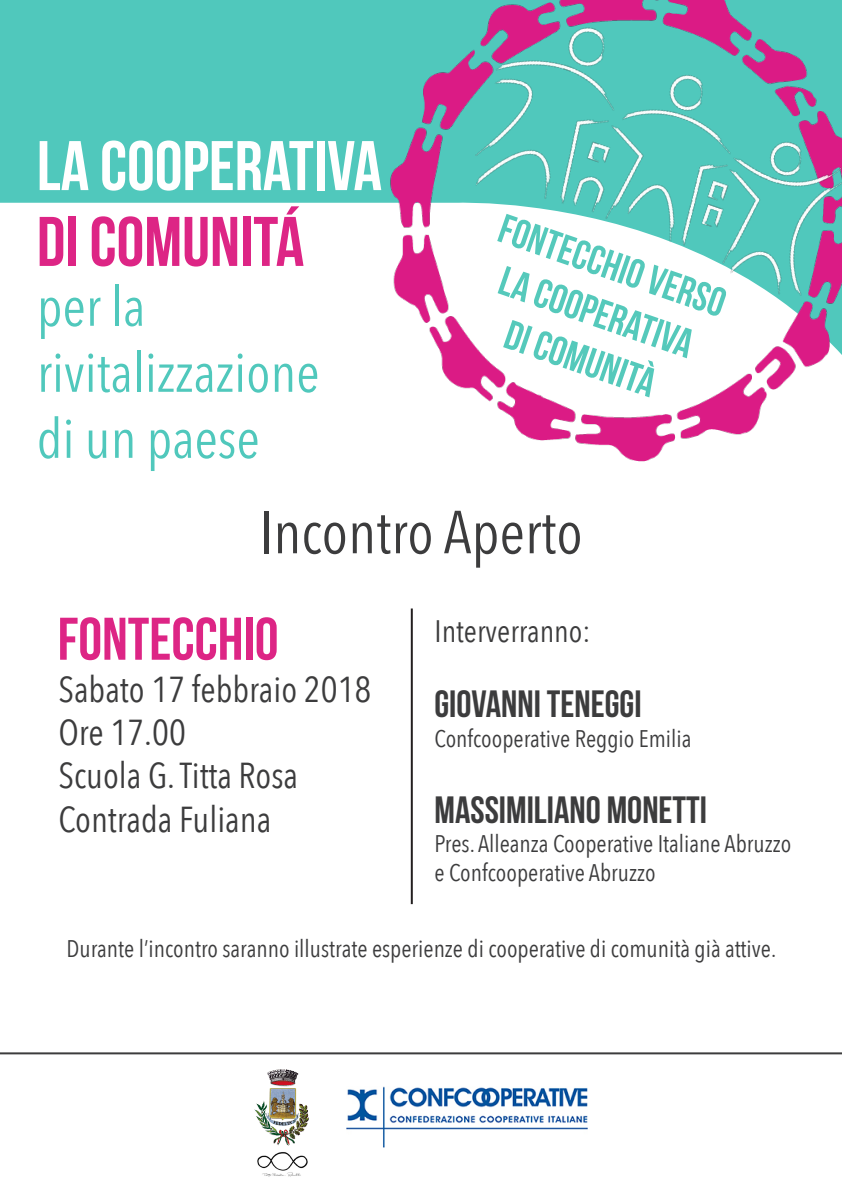
<style>
.page{position:relative;width:842px;height:1191px;background:#fff}
.page>*{position:absolute;margin:0;border:0;box-sizing:border-box;transform-origin:0 0}
.t1{font:70px "Bebas Neue";color:#fff}
.t2{font:70px "Bebas Neue";color:#dd2585}
.t3{font:60px "Avenir Next Condensed";color:#3c3c3d}
.t4{font:60px "Bebas Neue";color:#dd2585}
.t5{font:55px/66px "Avenir Next Condensed";color:#50c8bc}
.t6{font:41px/49.2px "Bebas Neue";color:#55c9bb;text-align:center}
.t7{font:38px "Bebas Neue";color:#3c3c3d}
.t8{font:36px/43.2px "Avenir Next Condensed";color:#3c3c3d}
.t9{font:31px "Avenir Next Condensed";color:#3c3c3d}
.t10{font:24px/28.8px "Avenir Next Condensed";color:#3c3c3d}
</style>
<div class="page">
<svg style="left:0;top:0;width:411px;height:632px"></svg>
<hr style="left:411px;top:608px;width:2px;height:296px;background:#231f20">
<img style="left:255px;top:1069px;width:54px;height:77px">
<img style="left:257px;top:1152px;width:51px;height:25px">
<img style="left:346px;top:1086px;width:241px;height:61px">
<hr style="left:0;top:1052px;width:842px;height:2px;background:#3c3c3d">
<img style="left:275px;top:0;width:567px;height:466px">
<img style="left:440px;top:0;width:402px;height:316px">
<h1 class="t1" style="left:37px;top:127px;width:347px">LA COOPERATIVA</h1>
<h1 class="t2" style="left:37px;top:203px;width:269px">DI COMUNITÁ</h1>
<h3 class="t5" style="left:37px;top:271px;width:284px">per la rivitalizzazione di un paese</h3>
<h3 class="t6" style="left:508px;top:203px;width:238px;rotate:19deg">FONTECCHIO VERSO<br>LA COOPERATIVA<br>DI COMUNITÀ</h3>
<h2 class="t3" style="left:259px;top:481px;width:325px">Incontro Aperto</h2>
<h2 class="t4" style="left:58px;top:606px;width:222px">FONTECCHIO</h2>
<p class="t9" style="left:434px;top:604px;width:158px">Interverranno:</p>
<h3 class="t7" style="left:434px;top:683px;width:209px">GIOVANNI TENEGGI</h3>
<p class="t10" style="left:434px;top:723px;width:259px">Confcooperative Reggio Emilia</p>
<h3 class="t8" style="left:58px;top:666px;width:315px">Sabato 17 febbraio 2018<br>Ore 17.00<br>Scuola G. Titta Rosa<br>Contrada Fuliana</h3>
<h3 class="t7" style="left:434px;top:788px;width:274px">MASSIMILIANO MONETTI</h3>
<p class="t10" style="left:434px;top:827px;width:358px">Pres. Alleanza Cooperative Italiane Abruzzo e Confcooperative Abruzzo</p>
<p class="t10" style="left:66px;top:933px;width:711px">Durante l’incontro saranno illustrate esperienze di cooperative di comunità già attive.</p>
</div>
